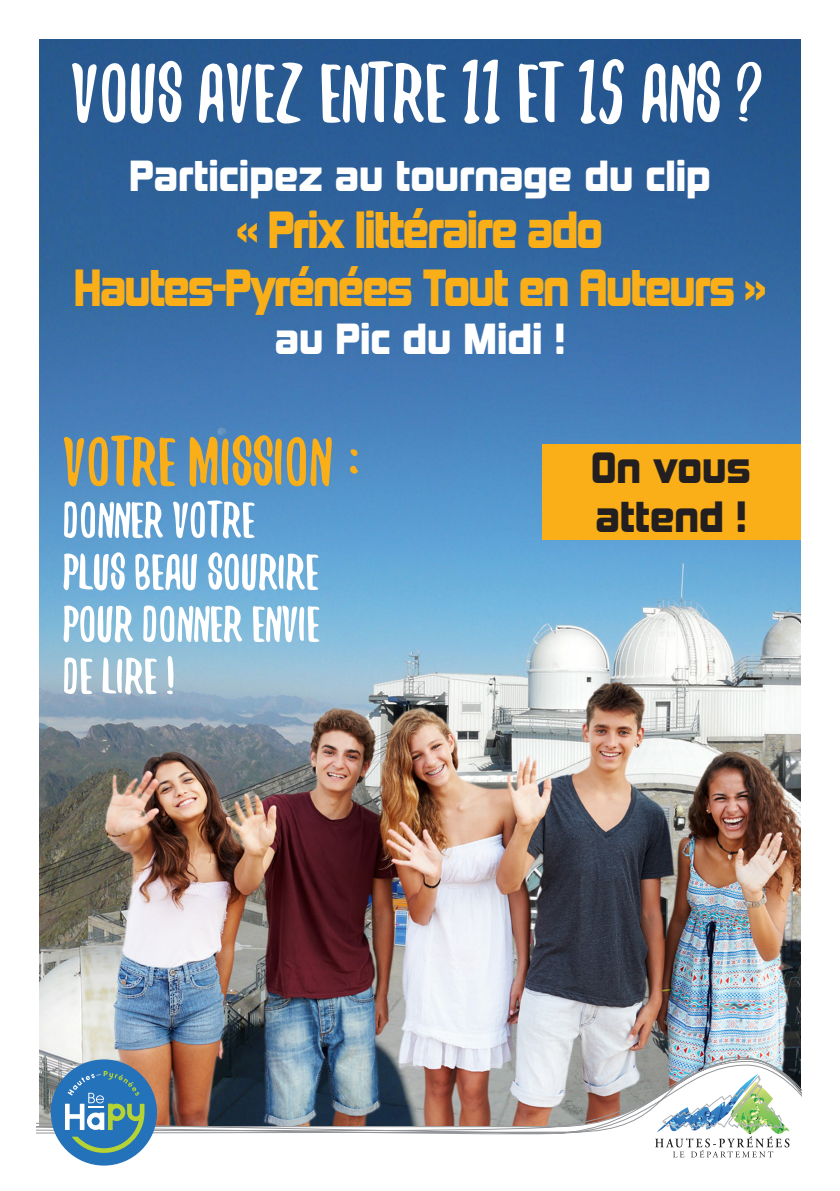
<style>
.page{position:relative;width:840px;height:1191px;background:#fff}
.page>*{position:absolute;margin:0;border:0;box-sizing:border-box;transform-origin:0 0}
.t1{font:92px "Yeah Papa";color:#fff}
.t2{font:76px "Yeah Papa";color:#faaf18}
.t3{font:56px/52px "Yeah Papa";color:#fff}
.t4{font:48px/57.6px "Kimberley Bl";letter-spacing:-.04em;color:#faaf18;text-align:center;scale:.9 1}
.t5{font:40.2px/48.2px "Kimberley Bl";color:#231f20}
.t6{font:40px "Kimberley Bl";color:#fff}
</style>
<div class="page">
<img style="left:40px;top:40px;width:759px;height:1016px">
<img style="left:37px;top:1056px;width:764px;height:79px">
<img style="left:656px;top:1073px;width:101px;height:59px">
<img style="left:730px;top:1081px;width:59px;height:53px">
<img style="left:662px;top:1075px;width:119px;height:55px">
<svg style="left:655px;top:1136px;width:134px;height:21px"></svg>
<div style="left:51px;top:1059px;width:106px;height:106px;background:#2472ba;border-radius:50%"></div>
<svg style="left:65px;top:1071px;width:79px;height:81px"></svg>
<div style="left:541px;top:444px;width:258px;height:95px;background:#faaf18"></div>
<p class="t1" style="left:72px;top:36px;width:693px">VOUS AVEZ ENTRE 11 ET 15 ANS ?</p>
<p class="t6" style="left:129px;top:150px;width:583px">Participez au tournage du clip</p>
<p class="t4" style="left:74px;top:200px;width:770px">« Prix littéraire ado<br>Hautes-Pyrénées Tout en Auteurs »</p>
<p class="t6" style="left:274px;top:314px;width:292px">au Pic du Midi !</p>
<p class="t2" style="left:64px;top:414px;width:302px">VOTRE MISSION :</p>
<p class="t3" style="left:64px;top:492px;width:257px">DONNER VOTRE<br>PLUS BEAU SOURIRE</p>
<p class="t3" style="left:64px;top:596px;width:258px">POUR DONNER ENVIE<br>DE LIRE !</p>
<p class="t5" style="left:590px;top:443px;width:161px">On vous attend !</p>
</div>
